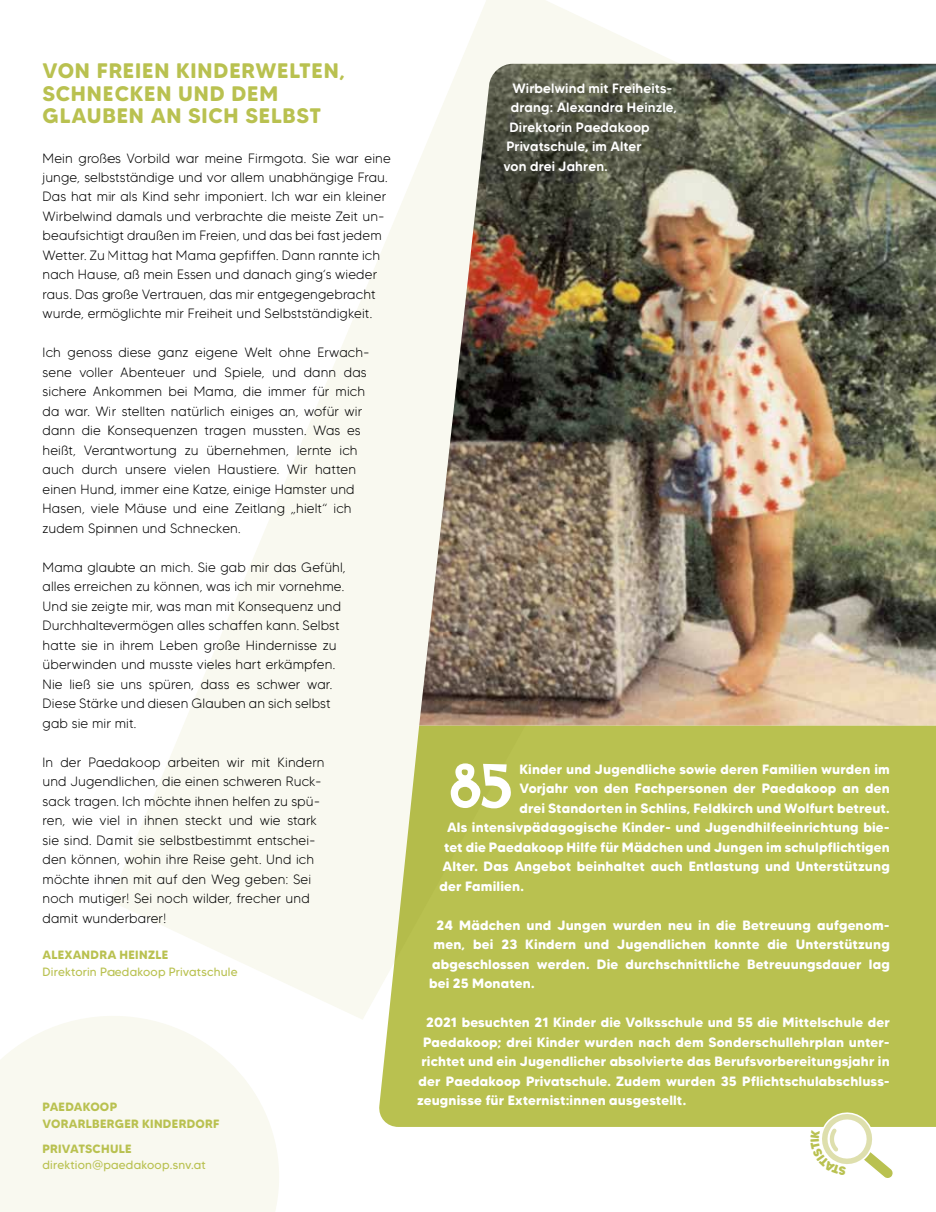
<style>
.page{position:relative;width:936px;height:1212px;background:#fff}
.page>*{position:absolute;margin:0;border:0;box-sizing:border-box;transform-origin:0 0}
.t1{font:700 21px/22.5px "MADE Tommy Soft";letter-spacing:.04em;color:#b9c150}
.t2{font:300 13.5px/19.5px "MADE Tommy Soft";letter-spacing:.01em;color:#000}
.t3{font:700 13.5px "MADE Tommy Soft";letter-spacing:.01em;color:#fff}
.t4{font:500 13.5px "MADE Tommy Soft";letter-spacing:.01em;color:#fff}
.t5{font:700 12px/16.5px "MADE Tommy Soft";letter-spacing:.025em;color:#b9c150}
.t6{font:12px "MADE Tommy Soft";letter-spacing:.015em;color:#b9c150}
</style>
<div class="page">
<div style="left:379px;top:725px;width:556px;height:402px;background:#b9c150"></div>
<img style="left:847px;top:64px;width:88px;height:661px">
<svg style="left:0;top:1016px;width:279px;height:196px;fill:#f9f9f0"></svg>
<img style="left:110px;top:0;width:737px;height:1020px">
<svg style="left:450px;top:763px;width:61px;height:45px"></svg>
<svg style="left:810px;top:1109px;width:84px;height:69px"></svg>
<h1 class="t1" style="left:43px;top:60px;width:304px">VON FREIEN KINDERWELTEN,<br>SCHNECKEN UND DEM<br>GLAUBEN AN SICH SELBST</h1>
<p class="t2" style="left:43px;top:148px;width:350px">Mein großes Vorbild war meine Firmgota. Sie war eine junge, selbstständige und vor allem unabhängige Frau.<br>Das hat mir als Kind sehr imponiert. Ich war ein kleiner Wirbelwind damals und verbrachte die meiste Zeit un&shy;beaufsichtigt draußen im Freien, und das bei fast jedem Wetter. Zu Mittag hat Mama gepfiffen. Dann rannte ich nach Hause, aß mein Essen und danach ging‘s wieder raus. Das große Vertrauen, das mir entgegengebracht wurde, ermöglichte mir Freiheit und Selbstständigkeit.</p>
<p class="t2" style="left:43px;top:343px;width:329px">Ich genoss diese ganz eigene Welt ohne Erwach&shy;sene voller Abenteuer und Spiele, und dann das sichere Ankommen bei Mama, die immer für mich da war. Wir stellten natürlich einiges an, wofür wir dann die Konsequenzen tragen mussten. Was es heißt, Verantwortung zu übernehmen, lernte ich auch durch unsere vielen Haustiere. Wir hatten einen Hund, immer eine Katze, einige Hamster und Hasen, viele Mäuse und eine Zeitlang „hielt“ ich zudem Spinnen und Schnecken.</p>
<p class="t2" style="left:43px;top:557px;width:305px">Mama glaubte an mich. Sie gab mir das Gefühl, alles erreichen zu können, was ich mir vornehme.<br>Und sie zeigte mir, was man mit Konsequenz und Durchhaltevermögen alles schaffen kann. Selbst hatte sie in ihrem Leben große Hindernisse zu überwinden und musste vieles hart erkämpfen.<br>Nie ließ sie uns spüren, dass es schwer war.<br>Diese Stärke und diesen Glauben an sich selbst gab sie mir mit.</p>
<p class="t2" style="left:43px;top:752px;width:283px">In der Paedakoop arbeiten wir mit Kindern und Jugendlichen, die einen schweren Ruck&shy;sack tragen. Ich möchte ihnen helfen zu spü&shy;ren, wie viel in ihnen steckt und wie stark sie sind. Damit sie selbstbestimmt entschei&shy;den können, wohin ihre Reise geht. Und ich möchte ihnen mit auf den Weg geben: Sei noch mutiger! Sei noch wilder, frecher und damit wunderbarer!</p>
<p class="t5" style="left:43px;top:946px;width:127px">ALEXANDRA HEINZLE</p>
<p class="t6" style="left:43px;top:964px;width:196px">Direktorin Paedakoop Privatschule</p>
<p class="t5" style="left:43px;top:1099px;width:179px">PAEDAKOOP<br>VORARLBERGER KINDERDORF</p>
<p class="t5" style="left:43px;top:1140px;width:91px">PRIVATSCHULE</p>
<p class="t6" style="left:43px;top:1158px;width:165px">direktion@paedakoop.snv.at</p>
<p class="t4" style="left:512px;top:80px;width:162px">Wirbelwind mit Freiheits-</p>
<p class="t4" style="left:511px;top:99px;width:168px">drang: Alexandra Heinzle,</p>
<p class="t4" style="left:509px;top:119px;width:142px">Direktorin Paedakoop</p>
<p class="t4" style="left:506px;top:138px;width:137px">Privatschule, im Alter</p>
<p class="t4" style="left:503px;top:158px;width:106px">von drei Jahren.</p>
<p class="t3" style="left:519px;top:760px;width:372px">Kinder und Jugendliche sowie deren Familien wurden im</p>
<p class="t3" style="left:519px;top:780px;width:372px">Vorjahr von den Fachpersonen der Paedakoop an den</p>
<p class="t3" style="left:519px;top:799px;width:372px">drei Standorten in Schlins, Feldkirch und Wolfurt betreut.</p>
<p class="t3" style="left:447px;top:819px;width:444px">Als intensivpädagogische Kinder- und Jugendhilfeeinrichtung bie-</p>
<p class="t3" style="left:444px;top:838px;width:447px">tet die Paedakoop Hilfe für Mädchen und Jungen im schulpflichtigen</p>
<p class="t3" style="left:442px;top:858px;width:448px">Alter. Das Angebot beinhaltet auch Entlastung und Unterstützung</p>
<p class="t3" style="left:439px;top:877px;width:86px">der Familien.</p>
<p class="t3" style="left:436px;top:916px;width:455px">24 Mädchen und Jungen wurden neu in die Betreuung aufgenom-</p>
<p class="t3" style="left:433px;top:936px;width:458px">men, bei 23 Kindern und Jugendlichen konnte die Unterstützung</p>
<p class="t3" style="left:432px;top:955px;width:459px">abgeschlossen werden. Die durchschnittliche Betreuungsdauer lag</p>
<p class="t3" style="left:429px;top:975px;width:107px">bei 25 Monaten.</p>
<p class="t3" style="left:426px;top:1014px;width:465px">2021 besuchten 21 Kinder die Volksschule und 55 die Mittelschule der</p>
<p class="t3" style="left:423px;top:1033px;width:468px">Paedakoop; drei Kinder wurden nach dem Sonderschullehrplan unter-</p>
<p class="t3" style="left:421px;top:1053px;width:469px">richtet und ein Jugendlicher absolvierte das Berufsvorbereitungsjahr in</p>
<p class="t3" style="left:418px;top:1072px;width:473px">der Paedakoop Privatschule. Zudem wurden 35 Pflichtschulabschluss-</p>
<p class="t3" style="left:417px;top:1092px;width:270px">zeugnisse für Externist:innen ausgestellt.</p>
</div>
